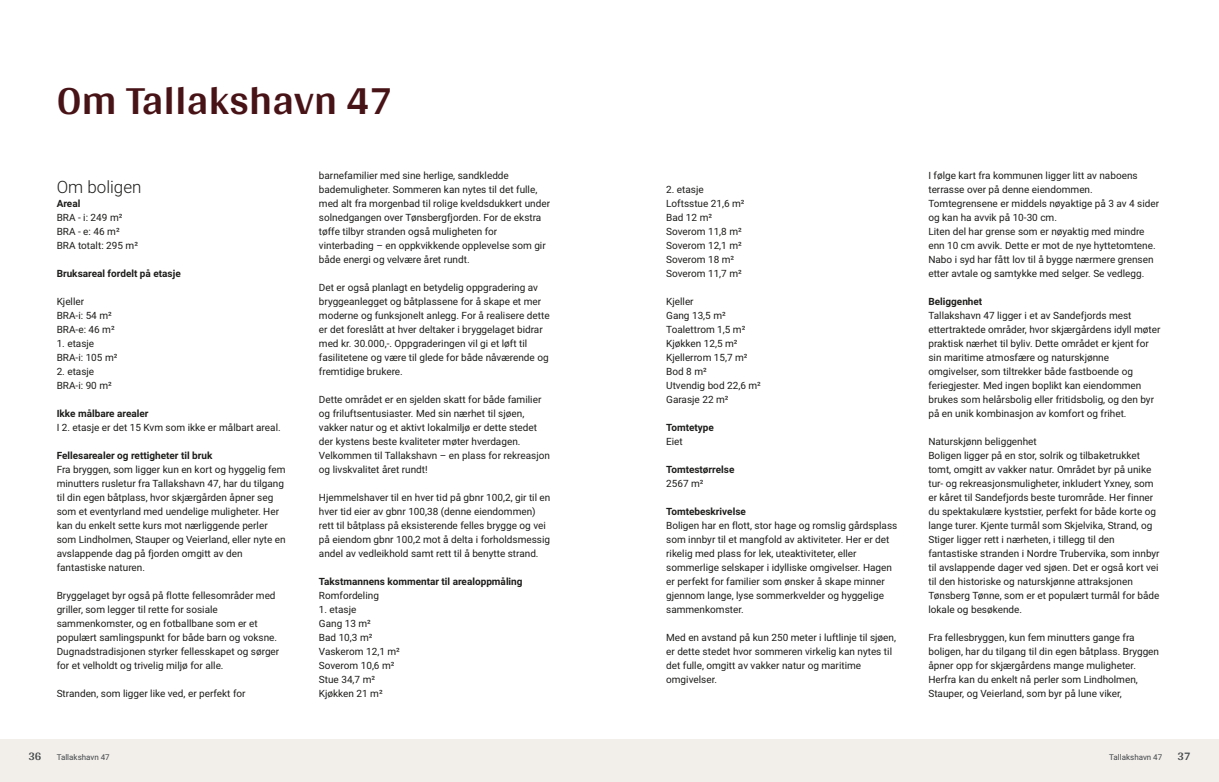
<style>
.page{position:relative;width:1219px;height:782px;background:#fff}
.page>*{position:absolute;margin:0;border:0;box-sizing:border-box;transform-origin:0 0}
.t1{font:700 42px "Arya";color:#481317}
.t2{font:300 17px "Roboto Vitec";color:#1d1d1b}
.t3{font:700 12px "Arya";color:#414749}
.t4{font:10px/14px "Roboto Vitec";color:#1d1d1b}
.t5{font:700 10px "Roboto Vitec";color:#1d1d1b}
.t6{font:8px "Roboto Vitec";color:#414749}
</style>
<div class="page">
<div style="left:0;top:739px;width:612px;height:42px;background:#f2eeea"></div>
<div style="left:607px;top:739px;width:612px;height:42px;background:#f2eeea"></div>
<h1 class="t1" style="left:57px;top:75px;width:337px">Om Tallakshavn 47</h1>
<h2 class="t2" style="left:57px;top:174px;width:86px">Om boligen</h2>
<p class="t5" style="left:57px;top:196px;width:25px">Areal</p>
<p class="t4" style="left:57px;top:209px;width:83px">BRA ‑ i: 249 m²<br>BRA ‑ e: 46 m²<br>BRA totalt: 295 m²</p>
<p class="t5" style="left:57px;top:266px;width:126px">Bruksareal fordelt på etasje</p>
<p class="t4" style="left:57px;top:293px;width:60px">Kjeller<br>BRA‑i: 54 m²<br>BRA‑e: 46 m²</p>
<p class="t4" style="left:57px;top:335px;width:62px">1. etasje<br>BRA‑i: 105 m²</p>
<p class="t4" style="left:57px;top:363px;width:57px">2. etasje<br>BRA‑i: 90 m²</p>
<p class="t5" style="left:57px;top:406px;width:93px">Ikke målbare arealer</p>
<p class="t4" style="left:57px;top:419px;width:226px">I 2. etasje er det 15 Kvm som ikke er målbart areal.</p>
<p class="t5" style="left:57px;top:448px;width:157px">Fellesarealer og rettigheter til bruk</p>
<p class="t4" style="left:57px;top:461px;width:230px">Fra bryggen, som ligger kun en kort og hyggelig fem minutters rusletur fra Tallakshavn 47, har du tilgang til din egen båtplass, hvor skjærgården åpner seg som et eventyrland med uendelige muligheter. Her kan du enkelt sette kurs mot nærliggende perler som Lindholmen, Stauper og Veierland, eller nyte en avslappende dag på fjorden omgitt av den fantastiske naturen.</p>
<p class="t4" style="left:57px;top:587px;width:224px">Bryggelaget byr også på flotte fellesområder med griller, som legger til rette for sosiale sammenkomster, og en fotballbane som er et populært samlingspunkt for både barn og voksne.<br>Dugnadstradisjonen styrker fellesskapet og sørger for et velholdt og trivelig miljø for alle.</p>
<p class="t4" style="left:57px;top:685px;width:190px">Stranden, som ligger like ved, er perfekt for</p>
<p class="t4" style="left:319px;top:167px;width:233px">barnefamilier med sine herlige, sandkledde bademuligheter. Sommeren kan nytes til det fulle, med alt fra morgenbad til rolige kveldsdukkert under solnedgangen over Tønsbergfjorden. For de ekstra tøffe tilbyr stranden også muligheten for vinterbading – en oppkvikkende opplevelse som gir både energi og velvære året rundt.</p>
<p class="t4" style="left:319px;top:279px;width:232px">Det er også planlagt en betydelig oppgradering av bryggeanlegget og båtplassene for å skape et mer moderne og funksjonelt anlegg. For å realisere dette er det foreslått at hver deltaker i bryggelaget bidrar med kr. 30.000,‑. Oppgraderingen vil gi et løft til fasilitetene og være til glede for både nåværende og fremtidige brukere.</p>
<p class="t4" style="left:319px;top:391px;width:233px">Dette området er en sjelden skatt for både familier og friluftsentusiaster. Med sin nærhet til sjøen, vakker natur og et aktivt lokalmiljø er dette stedet der kystens beste kvaliteter møter hverdagen.<br>Velkommen til Tallakshavn – en plass for rekreasjon og livskvalitet året rundt!</p>
<p class="t4" style="left:319px;top:489px;width:233px">Hjemmelshaver til en hver tid på gbnr 100,2, gir til en hver tid eier av gbnr 100,38 (denne eiendommen) rett til båtplass på eksisterende felles brygge og vei på eiendom gbnr 100,2 mot å delta i forholdsmessig andel av vedleikhold samt rett til å benytte strand.</p>
<p class="t5" style="left:319px;top:574px;width:205px">Takstmannens kommentar til arealoppmåling</p>
<p class="t4" style="left:319px;top:587px;width:62px">Romfordeling</p>
<p class="t4" style="left:319px;top:601px;width:82px">1. etasje<br>Gang 13 m²<br>Bad 10,3 m²<br>Vaskerom 12,1 m²<br>Soverom 10,6 m²<br>Stue 34,7 m²<br>Kjøkken 21 m²</p>
<p class="t4" style="left:666px;top:181px;width:80px">2. etasje<br>Loftsstue 21,6 m²<br>Bad 12 m²<br>Soverom 11,8 m²<br>Soverom 12,1 m²<br>Soverom 18 m²<br>Soverom 11,7 m²</p>
<p class="t4" style="left:666px;top:293px;width:96px">Kjeller<br>Gang 13,5 m²<br>Toalettrom 1,5 m²<br>Kjøkken 12,5 m²<br>Kjellerrom 15,7 m²<br>Bod 8 m²<br>Utvendig bod 22,6 m²<br>Garasje 22 m²</p>
<p class="t5" style="left:666px;top:420px;width:49px">Tomtetype</p>
<p class="t4" style="left:666px;top:433px;width:18px">Eiet</p>
<p class="t5" style="left:666px;top:462px;width:70px">Tomtestørrelse</p>
<p class="t4" style="left:666px;top:475px;width:39px">2567 m²</p>
<p class="t5" style="left:666px;top:504px;width:81px">Tomtebeskrivelse</p>
<p class="t4" style="left:666px;top:517px;width:233px">Boligen har en flott, stor hage og romslig gårdsplass som innbyr til et mangfold av aktiviteter. Her er det rikelig med plass for lek, uteaktiviteter, eller sommerlige selskaper i idylliske omgivelser. Hagen er perfekt for familier som ønsker å skape minner gjennom lange, lyse sommerkvelder og hyggelige sammenkomster.</p>
<p class="t4" style="left:666px;top:629px;width:231px">Med en avstand på kun 250 meter i luftlinje til sjøen, er dette stedet hvor sommeren virkelig kan nytes til det fulle, omgitt av vakker natur og maritime omgivelser.</p>
<p class="t4" style="left:928px;top:167px;width:232px">I følge kart fra kommunen ligger litt av naboens terrasse over på denne eiendommen.<br>Tomtegrensene er middels nøyaktige på 3 av 4 sider og kan ha avvik på 10‑30 cm.<br>Liten del har grense som er nøyaktig med mindre enn 10 cm avvik. Dette er mot de nye hyttetomtene.<br>Nabo i syd har fått lov til å bygge nærmere grensen etter avtale og samtykke med selger. Se vedlegg.</p>
<p class="t5" style="left:928px;top:294px;width:55px">Beliggenhet</p>
<p class="t4" style="left:928px;top:307px;width:234px">Tallakshavn 47 ligger i et av Sandefjords mest ettertraktede områder, hvor skjærgårdens idyll møter praktisk nærhet til byliv. Dette området er kjent for sin maritime atmosfære og naturskjønne omgivelser, som tiltrekker både fastboende og feriegjester. Med ingen boplikt kan eiendommen brukes som helårsbolig eller fritidsbolig, og den byr på en unik kombinasjon av komfort og frihet.</p>
<p class="t4" style="left:928px;top:433px;width:233px">Naturskjønn beliggenhet<br>Boligen ligger på en stor, solrik og tilbaketrukket tomt, omgitt av vakker natur. Området byr på unike tur‑ og rekreasjonsmuligheter, inkludert Yxney, som er kåret til Sandefjords beste turområde. Her finner du spektakulære kyststier, perfekt for både korte og lange turer. Kjente turmål som Skjelvika, Strand, og Stiger ligger rett i nærheten, i tillegg til den fantastiske stranden i Nordre Trubervika, som innbyr til avslappende dager ved sjøen. Det er også kort vei til den historiske og naturskjønne attraksjonen Tønsberg Tønne, som er et populært turmål for både lokale og besøkende.</p>
<p class="t4" style="left:928px;top:629px;width:232px">Fra fellesbryggen, kun fem minutters gange fra boligen, har du tilgang til din egen båtplass. Bryggen åpner opp for skjærgårdens mange muligheter.<br>Herfra kan du enkelt nå perler som Lindholmen, Stauper, og Veierland, som byr på lune viker,</p>
<p class="t3" style="left:28px;top:749px;width:15px">36</p>
<p class="t6" style="left:57px;top:751px;width:55px">Tallakshavn 47</p>
<p class="t6" style="left:1109px;top:751px;width:55px">Tallakshavn 47</p>
<p class="t3" style="left:1177px;top:749px;width:15px">37</p>
</div>
